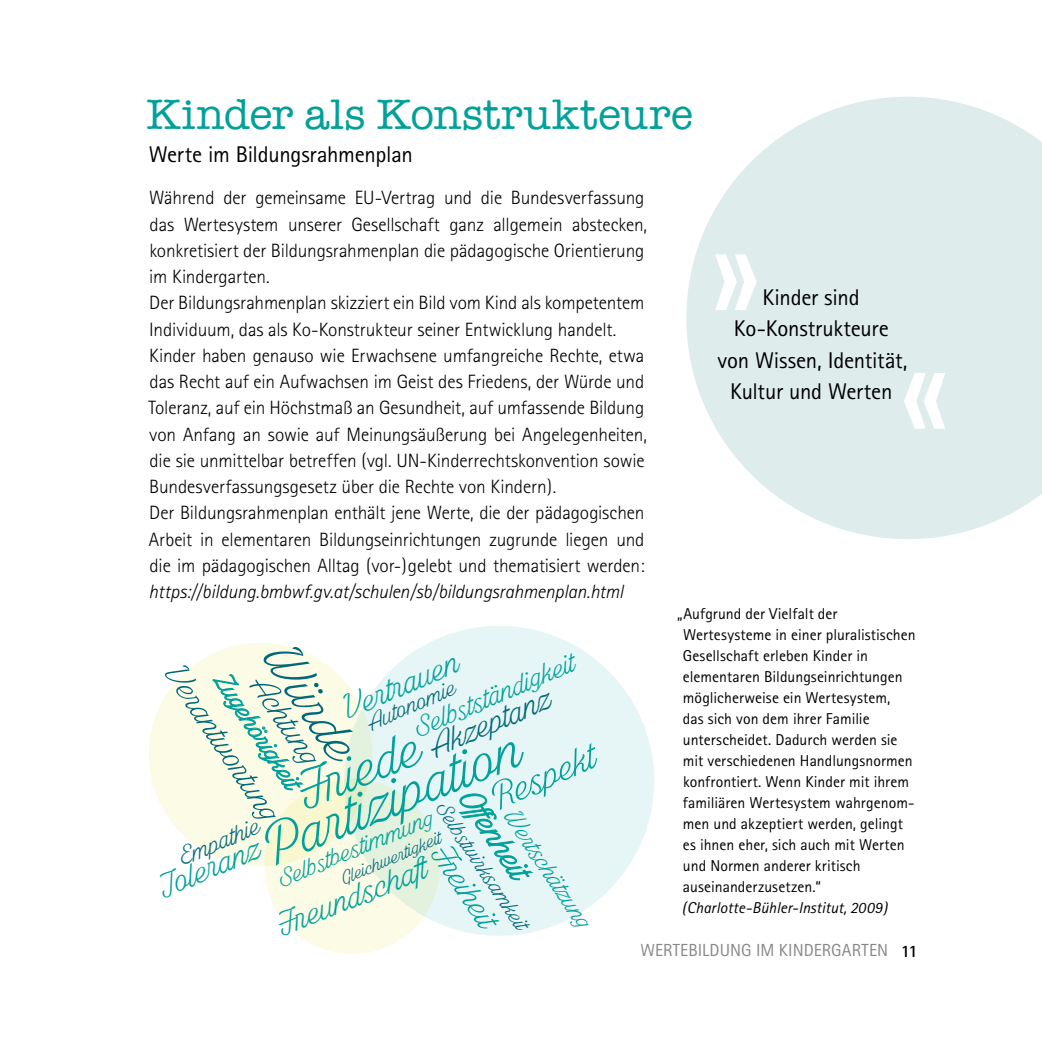
<style>
.page{position:relative;width:1042px;height:1042px;background:#fff}
.page>*{position:absolute;margin:0;border:0;box-sizing:border-box;transform-origin:0 0}
.t1{font:64.23px "White Larch PERSONALUSEONLY";color:#00a19a}
.t2{font:59.5px "White Larch PERSONALUSEONLY";color:#00a19a}
.t3{font:57.75px "White Larch PERSONALUSEONLY";color:#006878}
.t4{font:43.75px "American Typewriter";letter-spacing:.01em;color:#00a19a}
.t5{font:42.18px "White Larch PERSONALUSEONLY";color:#00a19a}
.t6{font:36.75px "White Larch PERSONALUSEONLY";color:#00a19a}
.t7{font:36.75px "White Larch PERSONALUSEONLY";color:#006878}
.t8{font:31.5px "White Larch PERSONALUSEONLY";color:#00a19a}
.t9{font:29.75px "White Larch PERSONALUSEONLY";color:#00a19a}
.t10{font:28px "White Larch PERSONALUSEONLY";color:#00a19a}
.t11{font:28px "White Larch PERSONALUSEONLY";color:#006878}
.t12{font:26.25px "White Larch PERSONALUSEONLY";color:#006878}
.t13{font:25.03px "White Larch PERSONALUSEONLY";color:#006878}
.t14{font:22.75px/31.5px "Rotis Sans Serif";letter-spacing:-.01em;color:#000;text-align:center}
.t15{font:21px "White Larch PERSONALUSEONLY";color:#006878}
.t16{font:300 19.25px/26.2px "Rotis Sans Serif";letter-spacing:-.005em;color:#000}
.t17{font:italic 300 19.25px "Rotis Sans Serif";letter-spacing:-.01em;color:#000}
.t18{font:17.5px "Rotis Sans Serif";color:#878787}
.t19{font:700 17.5px "Rotis Sans Serif";color:#000}
.t20{font:15.75px/21px "Rotis Sans Serif";color:#000}
.s1{font-style:italic}
</style>
<div class="page">
<div style="left:149px;top:643px;width:223px;height:223px;background:#fbfbe6;border-radius:50%"></div>
<svg style="left:686px;top:97px;width:356px;height:442px;fill:#deecec"></svg>
<svg style="left:715px;top:254px;width:41px;height:56px"></svg>
<svg style="left:904px;top:373px;width:41px;height:56px"></svg>
<div style="left:264px;top:778px;width:176px;height:176px;background:linear-gradient(to bottom,#f8f7cd,#fcfced);border-radius:50%"></div>
<div style="left:344px;top:626px;width:310px;height:310px;background:linear-gradient(to right,#e4f3e6,#e7f6fb);border-radius:50%"></div>
<svg style="left:458px;top:793px;width:75px;height:87px"></svg>
<svg style="left:213px;top:674px;width:91px;height:116px"></svg>
<h1 class="t4" style="left:146px;top:81px;width:549px">Kinder als Konstrukteure</h1>
<p class="t14" style="left:149px;top:138px;width:266px">Werte im Bildungsrahmenplan</p>
<p class="t16" style="left:148px;top:185px;width:500px">Während der gemeinsame EU-Vertrag und die Bundesverfassung das Wertesystem unserer Gesellschaft ganz allgemein abstecken, konkretisiert der Bildungsrahmenplan die pädagogische Orientierung im Kindergarten.<br>Der Bildungsrahmenplan skizziert ein Bild vom Kind als kompetentem Individuum, das als Ko-Konstrukteur seiner Entwicklung handelt.<br>Kinder haben genauso wie Erwachsene umfangreiche Rechte, etwa das Recht auf ein Aufwachsen im Geist des Friedens, der Würde und Toleranz, auf ein Höchstmaß an Gesundheit, auf umfassende Bildung von Anfang an sowie auf Meinungsäußerung bei Angelegenheiten, die sie unmittelbar betreffen (vgl. UN-Kinderrechtskonvention sowie Bundesverfassungsgesetz über die Rechte von Kindern).<br>Der Bildungsrahmenplan enthält jene Werte, die der pädagogischen Arbeit in elementaren Bildungseinrichtungen zugrunde liegen und die im pädagogischen Alltag (vor-)gelebt und thematisiert werden:</p>
<p class="t17" style="left:149px;top:580px;width:476px">https://bildung.bmbwf.gv.at/schulen/sb/bildungsrahmenplan.html</p>
<p class="t14" style="left:717px;top:281px;width:191px">Kinder sind<br>Ko-Konstrukteure von Wissen, Identität,<br>Kultur und Werten</p>
<p class="t3" style="left:303px;top:628px;width:132px;rotate:56deg">Würde</p>
<p class="t8" style="left:408px;top:711px;width:174px;rotate:-23deg">Selbstständigkeit</p>
<p class="t6" style="left:335px;top:689px;width:126px;rotate:-23deg">Vertrauen</p>
<p class="t7" style="left:190px;top:655px;width:184px;rotate:56deg">Verantwortung</p>
<p class="t9" style="left:234px;top:665px;width:136px;rotate:56deg">Zugehörigkeit</p>
<p class="t7" style="left:276px;top:666px;width:103px;rotate:56deg">Achtung</p>
<p class="t12" style="left:362px;top:709px;width:96px;rotate:-23deg">Autonomie</p>
<p class="t7" style="left:422px;top:728px;width:131px;rotate:-23deg">Akzeptanz</p>
<p class="t2" style="left:284px;top:761px;width:132px;rotate:-22deg">Friede</p>
<p class="t10" style="left:273px;top:864px;width:168px;rotate:-22deg">Selbstbestimmung</p>
<p class="t1" style="left:251px;top:813px;width:275px;rotate:-22deg">Partizipation</p>
<p class="t5" style="left:482px;top:776px;width:112px;rotate:-24deg">Respekt</p>
<p class="t6" style="left:484px;top:780px;width:103px;rotate:56deg">Offenheit</p>
<p class="t13" style="left:453px;top:796px;width:151px;rotate:56deg">Selbstwirksamkeit</p>
<p class="t10" style="left:523px;top:802px;width:141px;rotate:56deg">Wertschätzung</p>
<p class="t11" style="left:172px;top:843px;width:89px;rotate:-23deg">Empathie</p>
<p class="t15" style="left:337px;top:867px;width:109px;rotate:-23deg">Gleichwertigkeit</p>
<p class="t6" style="left:456px;top:835px;width:95px;rotate:56deg">Freiheit</p>
<p class="t6" style="left:151px;top:868px;width:110px;rotate:-23deg">Toleranz</p>
<p class="t6" style="left:270px;top:906px;width:161px;rotate:-22deg">Freundschaft</p>
<p class="t20" style="left:682px;top:603px;width:235px;text-indent:-5px">„Aufgrund der Vielfalt der Wertesysteme in einer pluralistischen Gesellschaft erleben Kinder in elementaren Bildungseinrichtungen möglicherweise ein Wertesystem,<br>das sich von dem ihrer Familie unterscheidet. Dadurch werden sie mit verschiedenen Handlungsnormen konfrontiert. Wenn Kinder mit ihrem familiären Wertesystem wahrgenom&shy;men und akzeptiert werden, gelingt es ihnen eher, sich auch mit Werten und Normen anderer kritisch auseinanderzusetzen.“ <span class="s1">(Charlotte-Bühler-Institut, 2009)</span></p>
<p class="t19" style="left:901px;top:939px;width:19px">11</p>
<p class="t18" style="left:640px;top:940px;width:249px">WERTEBILDUNG IM KINDERGARTEN</p>
</div>
